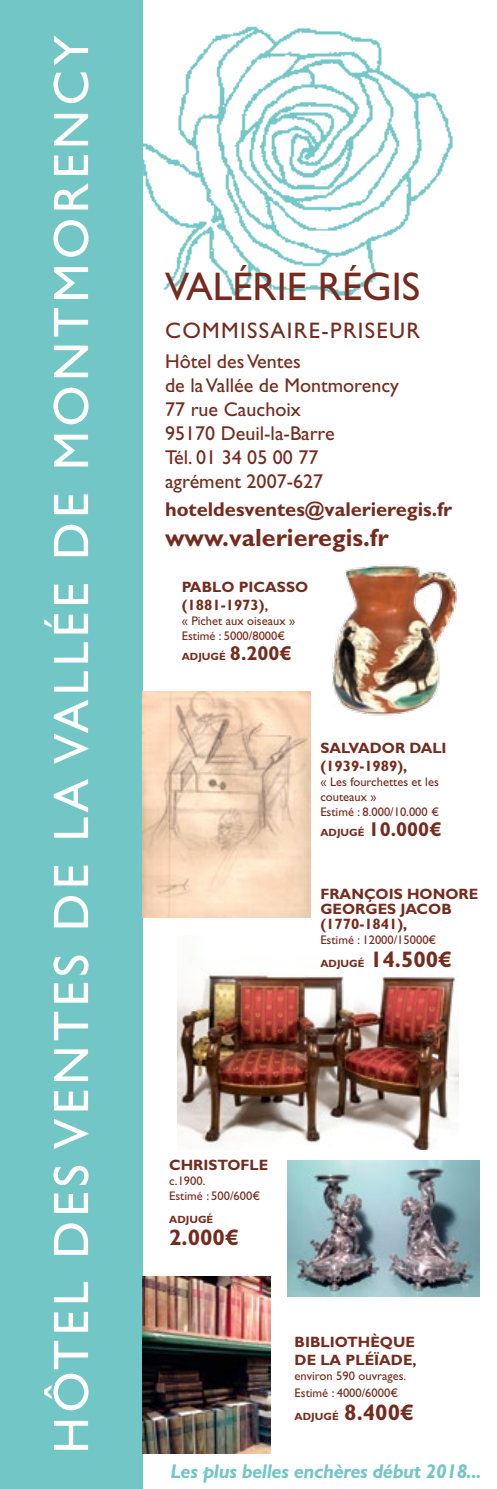
<style>
.page{position:relative;width:497px;height:1489px;background:#fff}
.page>*{position:absolute;margin:0;border:0;box-sizing:border-box;transform-origin:0 0}
.t1{font:50px "Gill Sans Std";letter-spacing:.09em;color:#fff}
.t2{font:40px "Gill Sans Std";color:#752b1e}
.t3{font:700 25px "Gill Sans Std";color:#752b1e}
.t4{font:22.5px "Gill Sans Std";letter-spacing:.06em;color:#752b1e}
.t5{font:700 22.5px "Gill Sans Std";color:#752b1e}
.t6{font:20px/24px "Gill Sans Std";color:#752b1e}
.t7{font:700 20px "Gill Sans Std";color:#752b1e}
.t8{font:italic 700 20px "Gill Sans Std";letter-spacing:-.02em;color:#73c6c6}
.t9{font:700 15px/18px "Gill Sans Std";color:#752b1e}
.t10{font:12.5px/15px "Gill Sans Std";color:#752b1e}
.t11{font:700 10.5px "Gill Sans Std";color:#752b1e}
.s1{font-size:12.5px}
.s2{font-size:20px}
.s3{font-size:10.5px}
.s4{font-size:22.5px}
</style>
<div class="page">
<img style="left:142px;top:24px;width:311px;height:275px">
<div style="left:0;top:0;width:142px;height:1488px;background:#73c6c6"></div>
<img style="left:142px;top:1275px;width:128px;height:178px">
<img style="left:142px;top:691px;width:168px;height:226px">
<img style="left:332px;top:565px;width:125px;height:151px">
<img style="left:177px;top:973px;width:280px;height:176px">
<img style="left:287px;top:1160px;width:192px;height:136px">
<h1 class="t1" style="left:42px;top:1453px;width:1419px;rotate:-90deg">HÔTEL DES VENTES DE LA VALLÉE DE MONTMORENCY</h1>
<h2 class="t2" style="left:165px;top:264px;width:256px">Valérie Régis</h2>
<h3 class="t4" style="left:165px;top:317px;width:256px">comm issaire-priseur</h3>
<h3 class="t6" style="left:165px;top:349px;width:235px">Hôtel des Ventes<br>de la Vallée de Montmorency<br>77 rue Cauchoix<br>95170 Deuil-la-Barre<br>Tél. 01 34 05 00 77 agrément 2007-627</h3>
<h3 class="t7" style="left:165px;top:497px;width:288px">hoteldesventes@valerieregis.fr</h3>
<h3 class="t3" style="left:165px;top:522px;width:225px">www.valerieregis.fr</h3>
<p class="t9" style="left:181px;top:577px;width:128px">PABLO PICASSO (1881-1973)<span class="s1">,</span></p>
<p class="t10" style="left:181px;top:613px;width:115px">« Pichet aux oiseaux »<br>Estimé : 5000/8000€</p>
<p class="t11" style="left:181px;top:650px;width:112px">ADJUGÉ <span class="s2">8.200€</span></p>
<p class="t9" style="left:320px;top:738px;width:128px">SALVADOR DALI (1939-1989),</p>
<p class="t10" style="left:320px;top:774px;width:120px">« Les fourchettes et les couteaux »<br>Estimé : 8.000/10.000 €</p>
<h3 class="t7" style="left:320px;top:817px;width:123px"><span class="s3">ADJUGÉ</span> 10.000€</h3>
<p class="t9" style="left:320px;top:886px;width:157px;line-height:15px">FRANÇOIS HONORE<br>GEORGES JACOB (1770-1841),</p>
<p class="t10" style="left:320px;top:932px;width:117px">Estimé : 12000/15000€</p>
<h3 class="t5" style="left:320px;top:945px;width:133px"><span class="s3">ADJUGÉ</span> 14.500€</h3>
<p class="t9" style="left:169px;top:1156px;width:99px">CHRISTOFLE</p>
<p class="t10" style="left:169px;top:1173px;width:92px">c.1900.<br>Estimé : 500/600€</p>
<p class="t11" style="left:169px;top:1212px;width:45px">ADJUGÉ</p>
<h3 class="t5" style="left:169px;top:1224px;width:71px">2.000€</h3>
<p class="t9" style="left:294px;top:1332px;width:123px;text-align:right">thèque<br>de la Pléïade,</p>
<p class="t10" style="left:294px;top:1366px;width:113px;line-height:17.5px">environ 590 ouvrages.<br>Estimé : 4000/6000€</p>
<p class="t11" style="left:294px;top:1409px;width:121px">ADJUGÉ <span class="s4">8.400€</span></p>
<p class="t9" style="left:294px;top:1332px;width:20px">Biblio</p>
<h3 class="t8" style="left:170px;top:1459px;width:312px">Les plus belles enchères début 2018...</h3>
</div>
